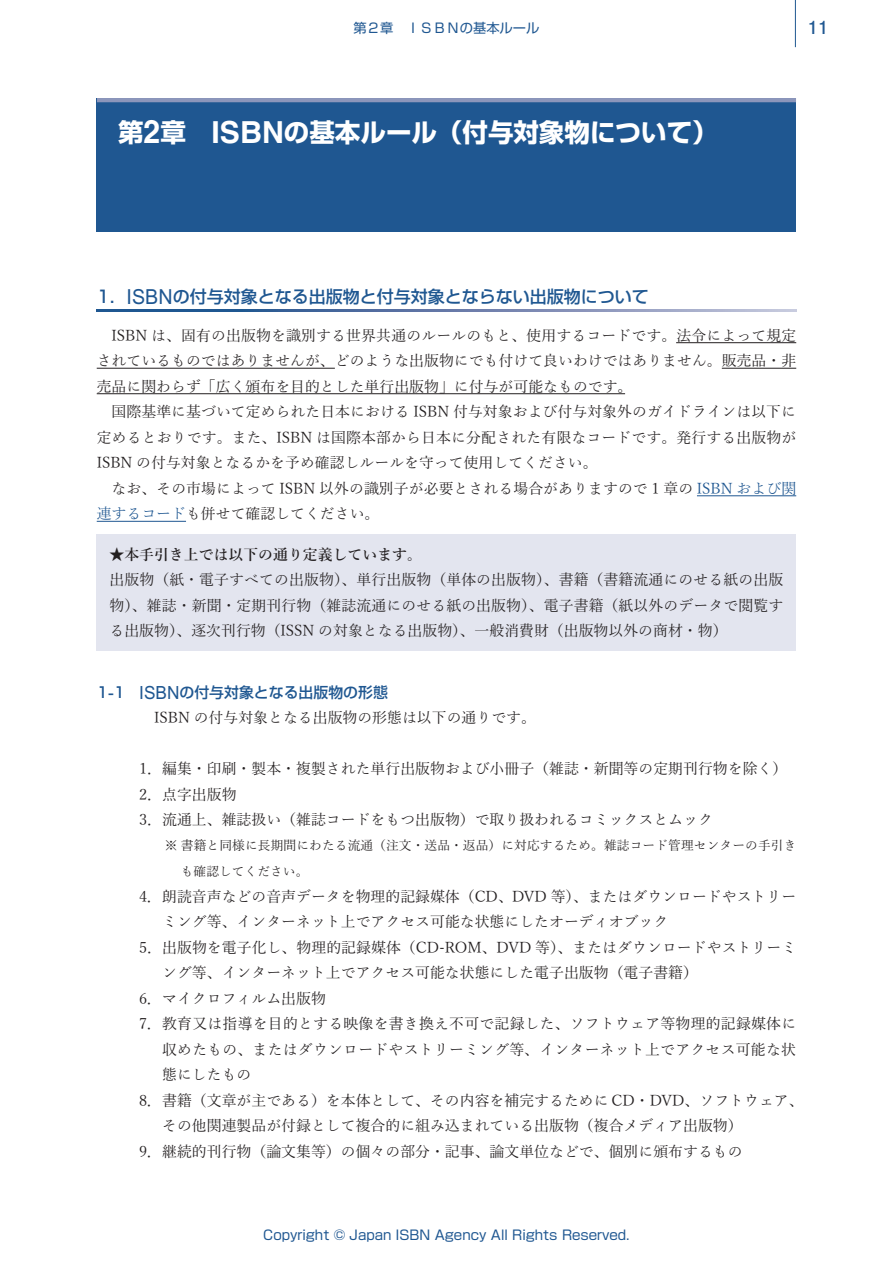
<style>
.page{position:relative;width:893px;height:1263px;background:#fff}
.page>*{position:absolute;margin:0;border:0;box-sizing:border-box;transform-origin:0 0}
.t1{font:700 25.5px "Shin Go Pr 6 N";color:#fff}
.t2{font:700 18px "Futo Go B101 Pr 6 N";color:#1f5791}
.t3{font:500 16.95px "Shin Go Pr 6 N";color:#1f5791}
.t4{font:14.85px/25.5px "Yu Mincho";color:#231f20;text-align:justify}
.t5{font:600 14.85px "Yu Mincho";color:#231f20}
.t6{font:500 14.85px "Shin Go Pr 6 N";color:#1f5791}
.t7{font:13.35px "Shin Go Pr 6 N";color:#1f5791}
.t8{font:12.75px/25.5px "Yu Mincho";letter-spacing:.005em;color:#231f20}
.s1{font-family:"Helvetica";font-size:32.55px}
.s2{font-family:"Helvetica";font-size:30.3px}
.s3{font-family:"Arial";font-weight:400;font-size:20.7px}
.s4{color:#1f5791}
.s5{font-family:"Arial";font-weight:400;font-size:18.15px}
</style>
<div class="page">
<svg style="left:97px;top:309px;width:699px;height:2px"></svg>
<hr style="left:676px;top:342px;width:120px;height:1px;background:#231f20">
<hr style="left:97px;top:368px;width:238px;height:1px;background:#231f20">
<hr style="left:722px;top:368px;width:74px;height:1px;background:#231f20">
<hr style="left:97px;top:393px;width:528px;height:1px;background:#231f20">
<hr style="left:697px;top:495px;width:99px;height:1px;background:#1f5791">
<hr style="left:97px;top:521px;width:89px;height:1px;background:#1f5791">
<div style="left:97px;top:98px;width:699px;height:134px;background:#1f5791"></div>
<hr style="left:97px;top:98px;width:699px;height:4px;background:#8c96bb">
<div style="left:97px;top:534px;width:699px;height:117px;background:#e3e5ef"></div>
<hr style="left:795px;top:0;width:1px;height:47px;background:#1f5791">
<p class="t7" style="left:353px;top:17px;width:188px">第２章　ＩＳＢＮの基本ルール</p>
<p class="t2" style="left:808px;top:13px;width:22px">11</p>
<h1 class="t1" style="left:118px;top:112px;width:601px">第<span class="s1">2</span>章　<span class="s2">ISBN</span>の基本ルール（付与対象物について）</h1>
<p class="t3" style="left:97px;top:283px;width:554px">1．<span class="s3">ISBN</span>の付与対象となる出版物と付与対象とならない出版物について</p>
<p class="t4" style="left:97px;top:321px;width:701px;text-indent:15px">ISBN は、固有の出版物を識別する世界共通のルールのもと、使用するコードです。法令によって規定されているものではありませんが、どのような出版物にでも付けて良いわけではありません。販売品・非売品に関わらず「広く頒布を目的とした単行出版物」に付与が可能なものです。</p>
<p class="t4" style="left:97px;top:397px;width:701px;text-indent:15px">国際基準に基づいて定められた日本における ISBN 付与対象および付与対象外のガイドラインは以下に定めるとおりです。また、ISBN は国際本部から日本に分配された有限なコードです。発行する出版物がISBN の付与対象となるかを予め確認しルールを守って使用してください。</p>
<p class="t4" style="left:97px;top:474px;width:701px;text-indent:15px">なお、その市場によって ISBN 以外の識別子が必要とされる場合がありますので 1 章の <span class="s4">ISBN および関連するコード</span>も併せて確認してください。</p>
<p class="t5" style="left:109px;top:546px;width:314px">★本手引き上では以下の通り定義しています。</p>
<p class="t4" style="left:109px;top:565px;width:675px">出版物（紙・電子すべての出版物）、単行出版物（単体の出版物）、書籍（書籍流通にのせる紙の出版物）、雑誌・新聞・定期刊行物（雑誌流通にのせる紙の出版物）、電子書籍（紙以外のデータで閲覧する出版物）、逐次刊行物（ISSN の対象となる出版物）、一般消費財（出版物以外の商材・物）</p>
<p class="t6" style="left:97px;top:680px;width:293px">1<span class="s5">-</span>1 <span class="s5">ISBN</span>の付与対象となる出版物の形態</p>
<p class="t4" style="left:154px;top:704px;width:383px">ISBN の付与対象となる出版物の形態は以下の通りです。</p>
<p class="t4" style="left:139px;top:755px;width:649px;text-align:left">1．編集・印刷・製本・複製された単行出版物および小冊子（雑誌・新聞等の定期刊行物を除く）<br>2．点字出版物<br>3．流通上、雑誌扱い（雑誌コードをもつ出版物）で取り扱われるコミックスとムック</p>
<p class="t8" style="left:181px;top:831px;width:617px;text-indent:-16px">※ 書籍と同様に長期間にわたる流通（注文・送品・返品）に対応するため。雑誌コード管理センターの手引きも確認してください。</p>
<p class="t4" style="left:139px;top:882px;width:658px">4．朗読音声などの音声データを物理的記録媒体（CD、DVD 等）、またはダウンロードやストリー</p>
<p class="t4" style="left:162px;top:908px;width:507px">ミング等、インターネット上でアクセス可能な状態にしたオーディオブック</p>
<p class="t4" style="left:139px;top:933px;width:659px">5．出版物を電子化し、物理的記録媒体（CD-ROM、DVD 等）、またはダウンロードやストリーミ</p>
<p class="t4" style="left:162px;top:959px;width:537px">ング等、インターネット上でアクセス可能な状態にした電子出版物（電子書籍）</p>
<p class="t4" style="left:139px;top:984px;width:188px">6．マイクロフィルム出版物</p>
<p class="t4" style="left:139px;top:1010px;width:658px">7．教育又は指導を目的とする映像を書き換え不可で記録した、ソフトウェア等物理的記録媒体に</p>
<p class="t4" style="left:162px;top:1035px;width:635px">収めたもの、またはダウンロードやストリーミング等、インターネット上でアクセス可能な状</p>
<p class="t4" style="left:162px;top:1061px;width:91px">態にしたもの</p>
<p class="t4" style="left:139px;top:1086px;width:666px">8．書籍（文章が主である）を本体として、その内容を補完するために CD・DVD、ソフトウェア、</p>
<p class="t4" style="left:162px;top:1112px;width:582px">その他関連製品が付録として複合的に組み込まれている出版物（複合メディア出版物）</p>
<p class="t4" style="left:139px;top:1137px;width:605px">9．継続的刊行物（論文集等）の個々の部分・記事、論文単位などで、個別に頒布するもの</p>
<p class="t7" style="left:263px;top:1224px;width:368px">Copyright © Japan ISBN Agency All Rights Reserved.</p>
</div>
